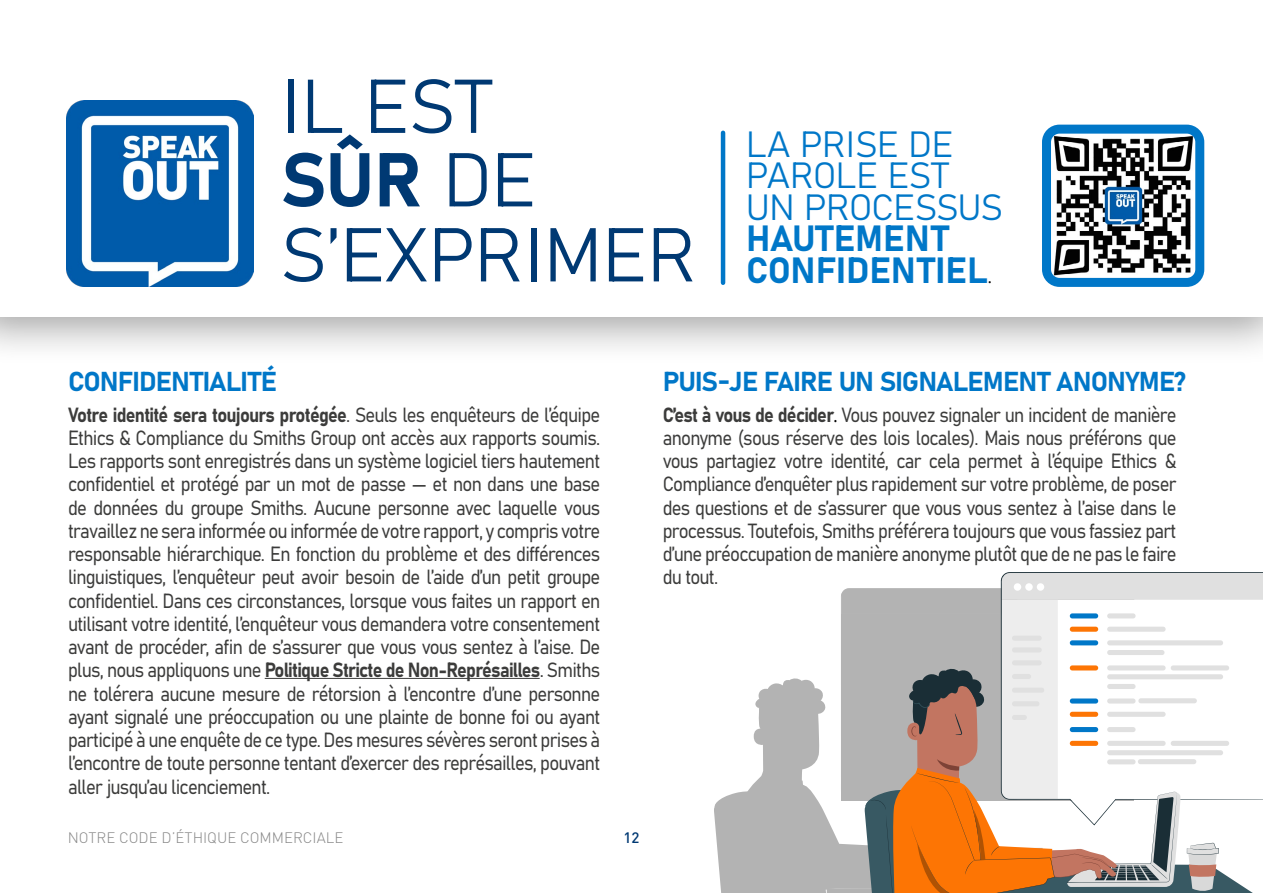
<style>
.page{position:relative;width:1263px;height:893px;background:#fff}
.page>*{position:absolute;margin:0;border:0;box-sizing:border-box;transform-origin:0 0}
.t1{font:75px/74.2px "Bahnschrift";color:#003973}
.t2{font:36px/31.5px "Bahnschrift";color:#0077c8}
.t3{font:27px "Bahnschrift";letter-spacing:-.03em;color:#0077c8}
.t4{font:20.25px/23.2px "Bahnschrift";letter-spacing:-.04em;color:#3c3c3b;text-align:justify;scale:.9 1}
.t5{font:300 15px "DIN Pro";color:#878787}
.t6{font:15px "Bahnschrift";color:#878787}
.t7{font:500 15px "DIN Pro";color:#003973}
.s1{font-family:"Minion Pro";font-size:18px;color:#000}
.s2{font-family:"Minion Pro";color:#000}
</style>
<div class="page">
<div style="left:0;top:0;width:1263px;height:366px;background:#000;opacity:.35"></div>
<div style="left:0;top:0;width:1263px;height:317px;background:#fff"></div>
<img style="left:66px;top:100px;width:187px;height:187px">
<hr style="left:265px;top:678px;width:275px;height:1px;background:#3c3c3b">
<hr style="left:721px;top:133px;width:4px;height:150px;background:#0077c8">
<svg style="left:714px;top:573px;width:549px;height:320px"></svg>
<img style="left:1052px;top:135px;width:142px;height:142px">
<div style="left:1042px;top:125px;width:162px;height:162px;border:9px solid #0077c8;border-radius:13px"></div>
<h1 class="t1" style="left:281px;top:64px;width:417px">IL EST<br>SÛR DE<br>S’EXPRIMER</h1>
<h2 class="t2" style="left:746px;top:126px;width:258px">LA PRISE DE<br>PAROLE EST<br>UN PROCESSUS<br>HAUTEMENT<br>CONFIDENTIEL<span class="s1">.</span></h2>
<h3 class="t3" style="left:68px;top:361px;width:211px">CONFIDENTIALITÉ</h3>
<h3 class="t3" style="left:663px;top:361px;width:525px">PUIS-JE FAIRE UN SIGNALEMENT ANONYME?</h3>
<p class="t4" style="left:68px;top:401px;width:593px">Votre identité sera toujours protégée. Seuls les enquêteurs de l’équipe Ethics &amp; Compliance du Smiths Group ont accès aux rapports soumis.<br>Les rapports sont enregistrés dans un système logiciel tiers hautement confidentiel et protégé par un mot de passe — et non dans une base de données du groupe Smiths. Aucune personne avec laquelle vous travaillez ne sera informée ou informée de votre rapport, y compris votre responsable hiérarchique. En fonction du problème et des différences linguistiques, l’enquêteur peut avoir besoin de l’aide d’un petit groupe confidentiel. Dans ces circonstances, lorsque vous faites un rapport en utilisant votre identité, l’enquêteur vous demandera votre consentement avant de procéder, afin de s’assurer que vous vous sentez à l’aise. De plus, nous appliquons une Politique Stricte de Non-Représailles. Smiths ne tolérera aucune mesure de rétorsion à l’encontre d’une personne ayant signalé une préoccupation ou une plainte de bonne foi ou ayant participé à une enquête de ce type. Des mesures sévères seront prises à l’encontre de toute personne tentant d’exercer des représailles, pouvant aller jusqu’au licenciement.</p>
<p class="t4" style="left:663px;top:401px;width:572px">C’est à vous de décider<span class="s2">.</span> Vous pouvez signaler un incident de manière anonyme (sous réserve des lois locales). Mais nous préférons que vous partagiez votre identité, car cela permet à l’équipe Ethics &amp; Compliance d’enquêter plus rapidement sur votre problème, de poser des questions et de s’assurer que vous vous sentez à l’aise dans le processus. Toutefois, Smiths préférera toujours que vous fassiez part d’une préoccupation de manière anonyme plutôt que de ne pas le faire du tout.</p>
<p class="t5" style="left:68px;top:827px;width:277px">NOTRE CODE D’ÉTHIQUE COMMERCIALE</p>
<p class="t7" style="left:623px;top:827px;width:17px">12</p>
<p class="t6" style="left:147px;top:827px;width:192px">E D’ÉTHIQUE COMMERCIALE</p>
</div>
